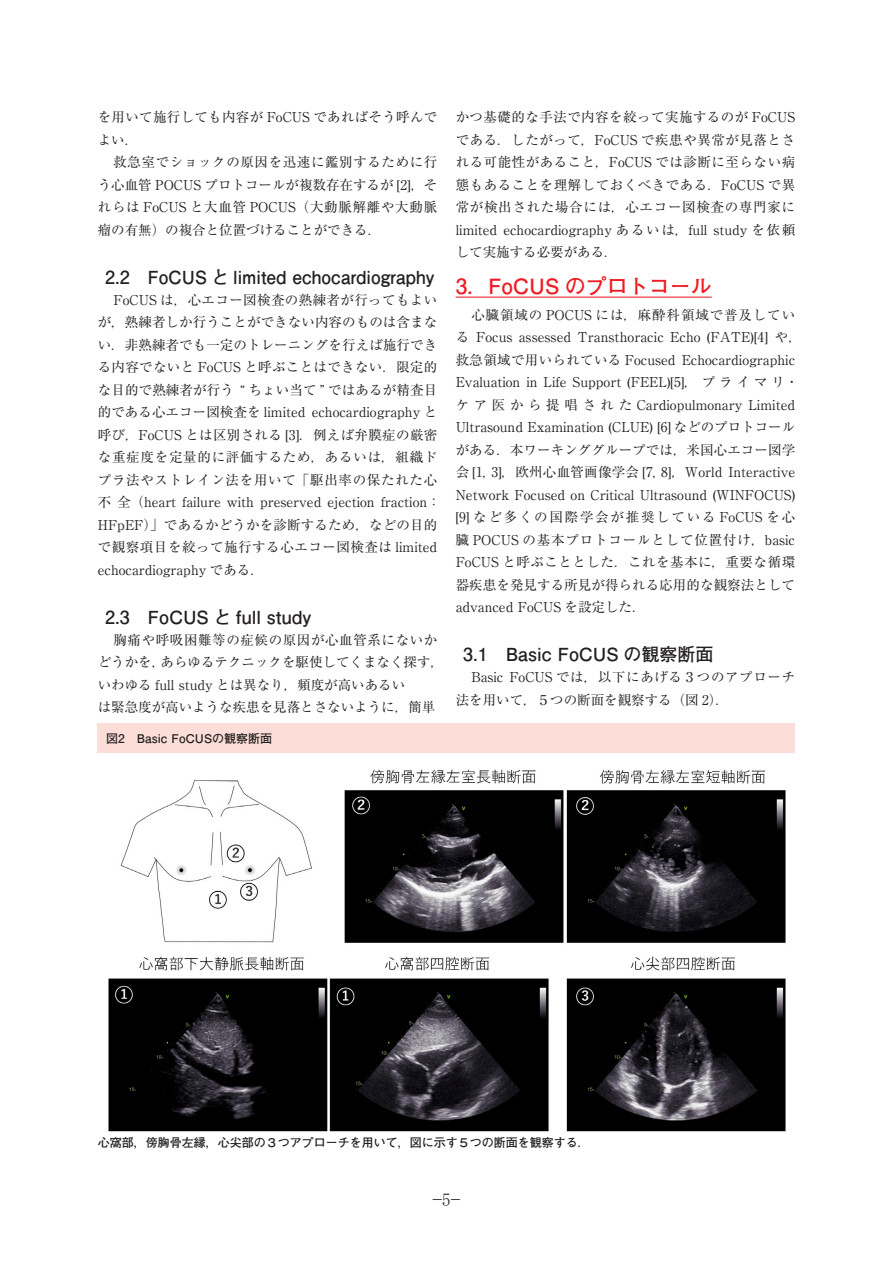
<style>
.page{position:relative;width:893px;height:1263px;background:#fff}
.page>*{position:absolute;margin:0;border:0;box-sizing:border-box;transform-origin:0 0}
.t1{font:700 21px "Futo Go B101 Pr 5";color:#ee1d23}
.t2{font:700 18px "Futo Go B101 Pr 5";color:#231f20}
.t3{font:18px "MS Mincho";color:#231f20}
.t4{font:13.5px/22.5px "Ryumin Pr 5";letter-spacing:.005em;color:#231f20}
.t5{font:13.5px/22.5px "Ryumin Pr 5";letter-spacing:.025em;color:#231f20}
.t6{font:700 12px "Futo Go B101 Pr 5";color:#231f20}
</style>
<div class="page">
<hr style="left:456px;top:297px;width:256px;height:1px;background:#ee1d23">
<div style="left:98px;top:723px;width:697px;height:30px;background:#fcddd7"></div>
<img style="left:108px;top:769px;width:678px;height:363px">
<p class="t5" style="left:98px;top:105px;width:341px">を用いて施行しても内容が FoCUS であればそう呼んでよい．</p>
<p class="t4" style="left:98px;top:150px;width:341px;text-align:justify;text-indent:16px">救急室でショックの原因を迅速に鑑別するために行う心血管 POCUS プロトコールが複数存在するが [2]，それらは FoCUS と大血管 POCUS（大動脈解離や大動脈瘤の有無）の複合と位置づけることができる．</p>
<p class="t2" style="left:105px;top:263px;width:331px">2.2　FoCUS と limited echocardiography</p>
<p class="t4" style="left:98px;top:287px;width:344px;text-indent:16px">FoCUS は，心エコー図検査の熟練者が行ってもよいが，熟練者しか行うことができない内容のものは含まない．非熟練者でも一定のトレーニングを行えば施行できる内容でないと FoCUS と呼ぶことはできない．限定的な目的で熟練者が行う “ ちょい当て ” ではあるが精査目的である心エコー図検査を limited echocardiography と呼び，FoCUS とは区別される [3]．例えば弁膜症の厳密な重症度を定量的に評価するため，あるいは，組織ドプラ法やストレイン法を用いて「駆出率の保たれた心不全（heart failure with preserved ejection fraction：<br>HFpEF）」であるかどうかを診断するため，などの目的で観察項目を絞って施行する心エコー図検査は limited echocardiography である．</p>
<p class="t2" style="left:105px;top:602px;width:208px">2.3　FoCUS と full study</p>
<p class="t4" style="left:98px;top:627px;width:348px;text-indent:16px">胸痛や呼吸困難等の症候の原因が心血管系にないかどうかを，あらゆるテクニックを駆使してくまなく探す，いわゆる full study とは異なり，頻度が高いあるい</p>
<p class="t4" style="left:98px;top:695px;width:339px">は緊急度が高いような疾患を見落とさないように，簡単</p>
<p class="t6" style="left:106px;top:729px;width:168px">図2　Basic FoCUSの観察断面</p>
<p class="t4" style="left:456px;top:105px;width:341px;text-align:justify">かつ基礎的な手法で内容を絞って実施するのが FoCUSである．したがって，FoCUS で疾患や異常が見落とされる可能性があること，FoCUS では診断に至らない病態もあることを理解しておくべきである．FoCUS で異常が検出された場合には，心エコー図検査の専門家にlimited echocardiography あるいは，full study を依頼して実施する必要がある．</p>
<p class="t1" style="left:456px;top:269px;width:258px">3．FoCUS のプロトコール</p>
<p class="t4" style="left:456px;top:302px;width:348px;text-indent:16px">心臓領域の POCUS には，麻酔科領域で普及している Focus assessed Transthoracic Echo (FATE)[4] や，救急領域で用いられている Focused Echocardiographic Evaluation in Life Support (FEEL)[5]，プライマリ・ケア医から提唱された Cardiopulmonary Limited Ultrasound Examination (CLUE) [6] などのプロトコールがある．本ワーキンググループでは，米国心エコー図学会 [1, 3]，欧州心血管画像学会 [7, 8]，World Interactive Network Focused on Critical Ultrasound (WINFOCUS) [9] など多くの国際学会が推奨している FoCUS を心臓 POCUS の基本プロトコールとして位置付け，basic FoCUS と呼ぶこととした．これを基本に，重要な循環器疾患を発見する所見が得られる応用的な観察法としてadvanced FoCUS を設定した．</p>
<p class="t2" style="left:463px;top:640px;width:252px">3.1　Basic FoCUS の観察断面</p>
<p class="t4" style="left:456px;top:665px;width:341px;text-indent:16px">Basic FoCUS では，以下にあげる３つのアプローチ法を用いて，５つの断面を観察する（図 2）．</p>
<p class="t6" style="left:98px;top:1133px;width:493px">心窩部，傍胸骨左縁，心尖部の３つアプローチを用いて，図に示す５つの断面を観察する．</p>
<h2 class="t3" style="left:433px;top:1191px;width:28px">−5−</h2>
</div>
